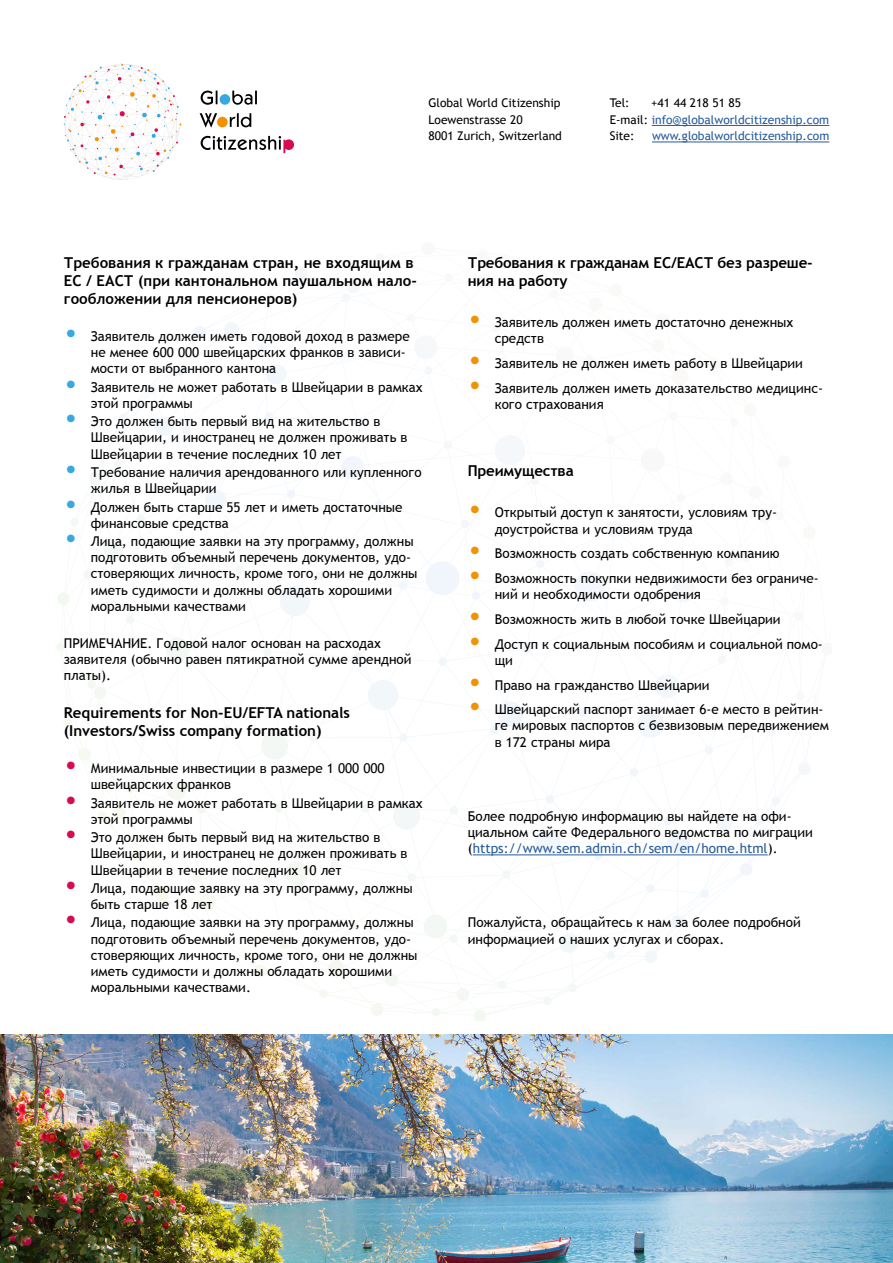
<style>
.page{position:relative;width:893px;height:1263px;background:#fff}
.page>*{position:absolute;margin:0;border:0;box-sizing:border-box;transform-origin:0 0}
.t1{font:700 15px/18px "Trebuchet MS";color:#000}
.t2{font:13.5px/16.2px "Trebuchet MS";color:#000}
.t3{font:12px/16.5px "Trebuchet MS";color:#275b9b}
.t4{font:12px/16.5px "Trebuchet MS";color:#000}
.s1{color:#000}
.s2{font-size:27px;color:#36a9e1}
.s3{font-size:27px;color:#d60b52}
.s4{font-size:27px;color:#f39200}
.s5{color:#275b9b}
</style>
<div class="page">
<svg style="left:82px;top:267px;width:488px;height:496px"></svg>
<svg style="left:575px;top:572px;width:195px;height:190px"></svg>
<img style="left:0;top:1035px;width:893px;height:228px">
<svg style="left:64px;top:64px;width:117px;height:116px"></svg>
<div style="left:220px;top:94px;width:10px;height:11px;background:#36a9e1;border-radius:50%"></div>
<svg style="left:232px;top:91px;width:25px;height:14px"></svg>
<svg style="left:200px;top:113px;width:17px;height:15px"></svg>
<div style="left:217px;top:117px;width:11px;height:10px;background:#f39200;border-radius:50%"></div>
<svg style="left:230px;top:113px;width:21px;height:14px"></svg>
<svg style="left:201px;top:136px;width:93px;height:17px"></svg>
<svg style="left:201px;top:91px;width:16px;height:14px"></svg>
<hr style="left:652px;top:125px;width:177px;height:1px;background:#275b9b">
<hr style="left:652px;top:142px;width:177px;height:1px;background:#275b9b">
<hr style="left:473px;top:854px;width:295px;height:1px;background:#275b9b">
<p class="t4" style="left:428px;top:95px;width:135px">Global World Citizenship<br>Loewenstrasse 20<br>8001 Zurich, Switzerland</p>
<p class="t4" style="left:610px;top:95px;width:21px">Tel:</p>
<p class="t3" style="left:610px;top:95px;width:221px;text-indent:42px"><span class="s1">+41 44 218 51 85<br>E-mail:</span> info@globalworldcitizenship.com<br><span class="s1">Site:</span></p>
<p class="t3" style="left:652px;top:128px;width:179px">www.globalworldcitizenship.com</p>
<p class="t1" style="left:64px;top:254px;width:355px">Требования к гражданам стран, не входящим в<br>ЕС / ЕАСТ (при кантональном паушальном нало&shy;гообложении для пенсионеров)</p>
<p class="t2" style="left:91px;top:328px;width:320px;text-indent:-27px"><span class="s2">•</span> Заявитель должен иметь годовой доход в размере не менее 600 000 швейцарских франков в зависи&shy;мости от выбранного кантона</p>
<p class="t2" style="left:91px;top:379px;width:333px;text-indent:-27px"><span class="s2">•</span> Заявитель не может работать в Швейцарии в рамках этой программы</p>
<p class="t2" style="left:91px;top:414px;width:318px;text-indent:-27px"><span class="s2">•</span> Это должен быть первый вид на жительство в<br>Швейцарии, и иностранец не должен проживать в<br>Швейцарии в течение последних 10 лет</p>
<p class="t2" style="left:91px;top:464px;width:332px;text-indent:-27px"><span class="s2">•</span> Требование наличия арендованного или купленного жилья в Швейцарии</p>
<p class="t2" style="left:91px;top:499px;width:313px;text-indent:-27px"><span class="s2">•</span> Должен быть старше 55 лет и иметь достаточные финансовые средства</p>
<p class="t2" style="left:91px;top:533px;width:328px;text-indent:-27px"><span class="s2">•</span> Лица, подающие заявки на эту программу, должны подготовить объемный перечень документов, удо&shy;стоверяющих личность, кроме того, они не должны иметь судимости и должны обладать хорошими моральными качествами</p>
<p class="t2" style="left:64px;top:635px;width:349px">ПРИМЕЧАНИЕ. Годовой налог основан на расходах заявителя (обычно равен пятикратной сумме арендной платы).</p>
<p class="t1" style="left:64px;top:704px;width:288px">Requirements for Non-EU/EFTA nationals (Investors/Swiss company formation)</p>
<p class="t2" style="left:91px;top:760px;width:295px;text-indent:-27px"><span class="s3">•</span> Минимальные инвестиции в размере 1 000 000 швейцарских франков</p>
<p class="t2" style="left:91px;top:795px;width:333px;text-indent:-27px"><span class="s3">•</span> Заявитель не может работать в Швейцарии в рамках этой программы</p>
<p class="t2" style="left:91px;top:829px;width:318px;text-indent:-27px"><span class="s3">•</span> Это должен быть первый вид на жительство в<br>Швейцарии, и иностранец не должен проживать в<br>Швейцарии в течение последних 10 лет</p>
<p class="t2" style="left:91px;top:880px;width:323px;text-indent:-27px"><span class="s3">•</span> Лица, подающие заявку на эту программу, должны быть старше 18 лет</p>
<p class="t2" style="left:91px;top:915px;width:328px;text-indent:-27px"><span class="s3">•</span> Лица, подающие заявки на эту программу, должны подготовить объемный перечень документов, удо&shy;стоверяющих личность, кроме того, они не должны иметь судимости и должны обладать хорошими моральными качествами.</p>
<p class="t1" style="left:468px;top:254px;width:346px">Требования к гражданам ЕС/ЕАСТ без разреше&shy;ния на работу</p>
<p class="t2" style="left:495px;top:315px;width:300px;text-indent:-27px"><span class="s4">•</span> Заявитель должен иметь достаточнo денежных средств</p>
<p class="t2" style="left:468px;top:355px;width:337px"><span class="s4">•</span> Заявитель не должен иметь работу в Швейцарии</p>
<p class="t2" style="left:495px;top:380px;width:330px;text-indent:-27px"><span class="s4">•</span> Заявитель должен иметь доказательство медицинс&shy;кого страхования</p>
<p class="t1" style="left:468px;top:462px;width:107px">Преимущества</p>
<p class="t2" style="left:495px;top:505px;width:284px;text-indent:-27px"><span class="s4">•</span> Открытый доступ к занятости, условиям тру&shy;доустройства и условиям труда</p>
<p class="t2" style="left:468px;top:546px;width:313px"><span class="s4">•</span> Возможность создать собственную компанию</p>
<p class="t2" style="left:495px;top:570px;width:325px;text-indent:-27px"><span class="s4">•</span> Возможность покупки недвижимости без ограниче&shy;ний и необходимости одобрения</p>
<p class="t2" style="left:468px;top:611px;width:314px"><span class="s4">•</span> Возможность жить в любой точке Швейцарии</p>
<p class="t2" style="left:495px;top:636px;width:330px;text-indent:-27px"><span class="s4">•</span> Доступ к социальным пособиям и социальной помо&shy;щи</p>
<p class="t2" style="left:468px;top:677px;width:243px"><span class="s4">•</span> Право на гражданство Швейцарии</p>
<p class="t2" style="left:495px;top:701px;width:336px;text-indent:-27px"><span class="s4">•</span> Швейцарский паспорт занимает 6-е место в рейтин&shy;ге мировых паспортов с безвизовым передвижением в 172 страны мира</p>
<p class="t2" style="left:468px;top:808px;width:347px">Более подробную информацию вы найдете на офи&shy;циальном сайте Федерального ведомства по миграции (<span class="s5">https://www.sem.admin.ch/sem/en/home.html</span>).</p>
<p class="t2" style="left:468px;top:914px;width:334px">Пожалуйста, обращайтесь к нам за более подробной информацией о наших услугах и сборах.</p>
</div>
